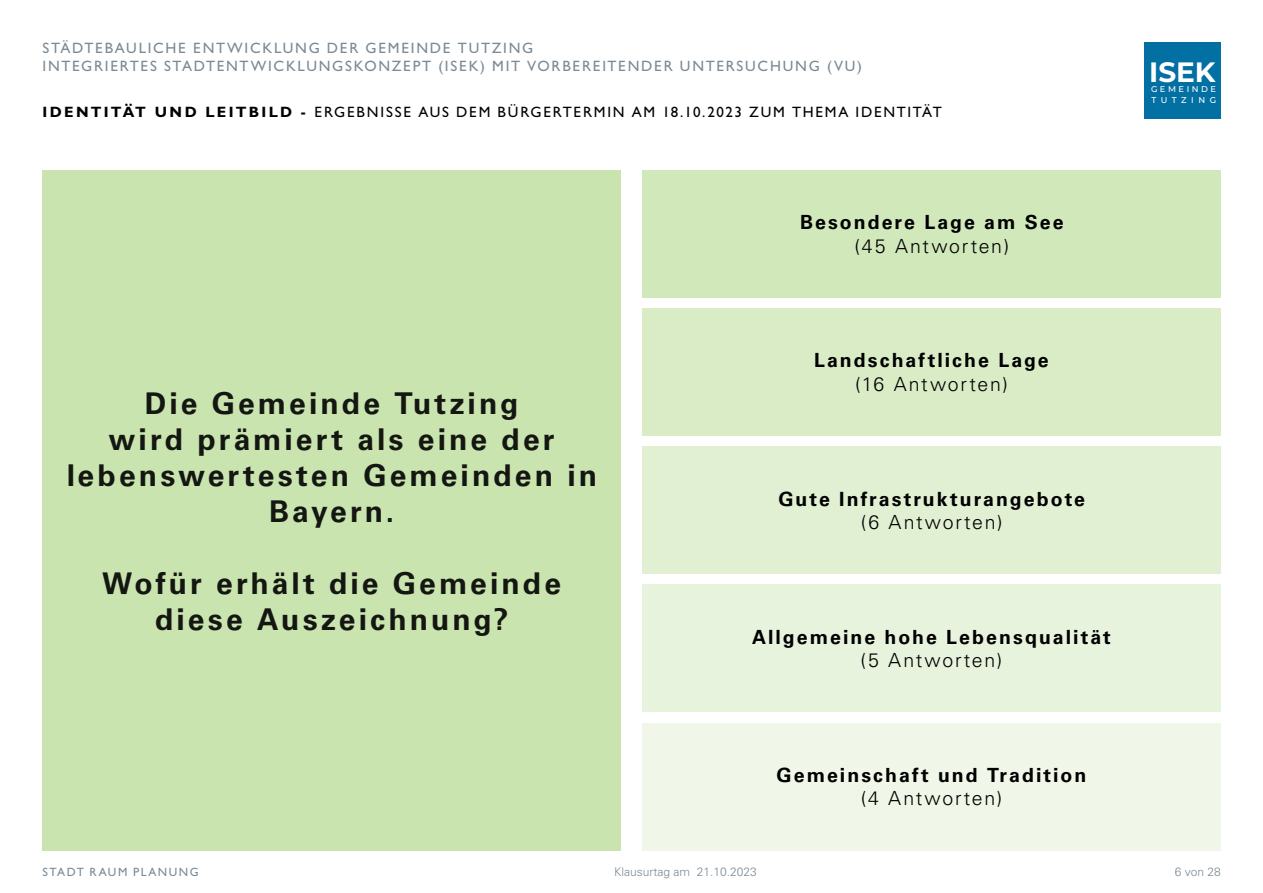
<style>
.page{position:relative;width:1263px;height:893px;background:#fff}
.page>*{position:absolute;margin:0;border:0;box-sizing:border-box;transform-origin:0 0}
.t1{font:700 30px/36px "Univers LT Std";letter-spacing:.105em;color:#000;text-align:center}
.t2{font:700 27.9px "Montserrat";color:#fff}
.t3{font:700 19.5px "Univers LT Std";letter-spacing:.105em;color:#000}
.t4{font:300 19.5px "Univers LT Std";letter-spacing:.09em;color:#000}
.t5{font:500 15px "Gill Sans MT Std";letter-spacing:.115em;color:#7b8a94}
.t6{font:500 15px "Gill Sans MT Std";letter-spacing:.11em;color:#000}
.t7{font:700 15px "Gill Sans MT Std";letter-spacing:.15em;color:#000}
.t8{font:300 12px "Univers LT Std";color:#7b8a94}
.t9{font:500 12px "Gill Sans MT Std";letter-spacing:.125em;color:#7b8a94}
.t10{font:500 8.4px "Montserrat";letter-spacing:.3em;color:#fff}
.s1{font-weight:700}
</style>
<div class="page">
<div style="left:1144px;top:43px;width:77px;height:76px;background:#0270a3"></div>
<div style="left:42px;top:170px;width:579px;height:680px;background:#cae4af"></div>
<div style="left:642px;top:585px;width:579px;height:127px;background:#e8f3dd"></div>
<div style="left:642px;top:446px;width:579px;height:128px;background:#e1f0d2"></div>
<div style="left:642px;top:308px;width:579px;height:128px;background:#d9ecc6"></div>
<div style="left:642px;top:170px;width:578px;height:128px;background:#d1e8bb"></div>
<div style="left:642px;top:723px;width:579px;height:127px;background:#f0f7e8"></div>
<p class="t5" style="left:43px;top:39px;width:84px">STÄDTEBAUL</p>
<p class="t5" style="left:148px;top:39px;width:57px">ICHE ENT</p>
<p class="t5" style="left:227px;top:39px;width:59px">WICKLUNG</p>
<p class="t5" style="left:327px;top:39px;width:194px">DER GEMEINDE TUTZING</p>
<p class="t5" style="left:43px;top:57px;width:10px">INT</p>
<p class="t5" style="left:72px;top:57px;width:113px">EGRIERTES STADT</p>
<p class="t5" style="left:217px;top:57px;width:93px">ENTWICKLUNGS</p>
<p class="t5" style="left:354px;top:57px;width:383px">KONZEPT (I SEK) MIT VORBEREITENDER UNTERSU</p>
<p class="t5" style="left:758px;top:57px;width:38px">CHUNG</p>
<p class="t5" style="left:827px;top:57px;width:37px">(VU)</p>
<h2 class="t2" style="left:1149px;top:52px;width:68px">ISEK</h2>
<p class="t10" style="left:1151px;top:94px;width:66px">TUTZING</p>
<p class="t10" style="left:1151px;top:83px;width:67px">G EMEINDE</p>
<p class="t7" style="left:43px;top:102px;width:60px">iDE NTIT</p>
<p class="t7" style="left:123px;top:102px;width:106px">ÄT U ND lEITBIL</p>
<p class="t6" style="left:280px;top:103px;width:663px"><span class="s1">D -</span> ERGEBNISSE AUS DEM BÜRGERTERMIN AM 18.10.2023 ZUM THEMA I DENTITÄT</p>
<h1 class="t1" style="left:66px;top:386px;width:532px">Die Gemeinde Tutzing<br>wird prämiert als eine der lebenswertesten Gemeinden in<br>Bayern.</h1>
<h1 class="t1" style="left:102px;top:566px;width:460px">Wofür erhält die Gemeinde diese Auszeichnung?</h1>
<h3 class="t3" style="left:800px;top:211px;width:265px">Besondere Lage am See</h3>
<h3 class="t4" style="left:854px;top:234px;width:156px">(45 Antworten)</h3>
<h3 class="t3" style="left:814px;top:349px;width:236px">Landschaftliche Lage</h3>
<h3 class="t4" style="left:855px;top:372px;width:154px">(16 Antworten)</h3>
<h3 class="t3" style="left:778px;top:487px;width:308px">Gute Infrastrukturangebote</h3>
<h3 class="t4" style="left:861px;top:510px;width:143px">(6 Antworten)</h3>
<h3 class="t3" style="left:752px;top:625px;width:360px">Allgemeine hohe Lebensqualität</h3>
<h3 class="t4" style="left:861px;top:649px;width:143px">(5 Antworten)</h3>
<h3 class="t3" style="left:777px;top:763px;width:311px">Gemeinschaft und Tradition</h3>
<h3 class="t4" style="left:861px;top:787px;width:143px">(4 Antworten)</h3>
<p class="t9" style="left:43px;top:864px;width:158px">STADT RAUM PLANUNG</p>
<p class="t8" style="left:1175px;top:865px;width:48px">6 von 28</p>
<p class="t8" style="left:614px;top:865px;width:144px">Klausurtag am 21.10.2023</p>
</div>
